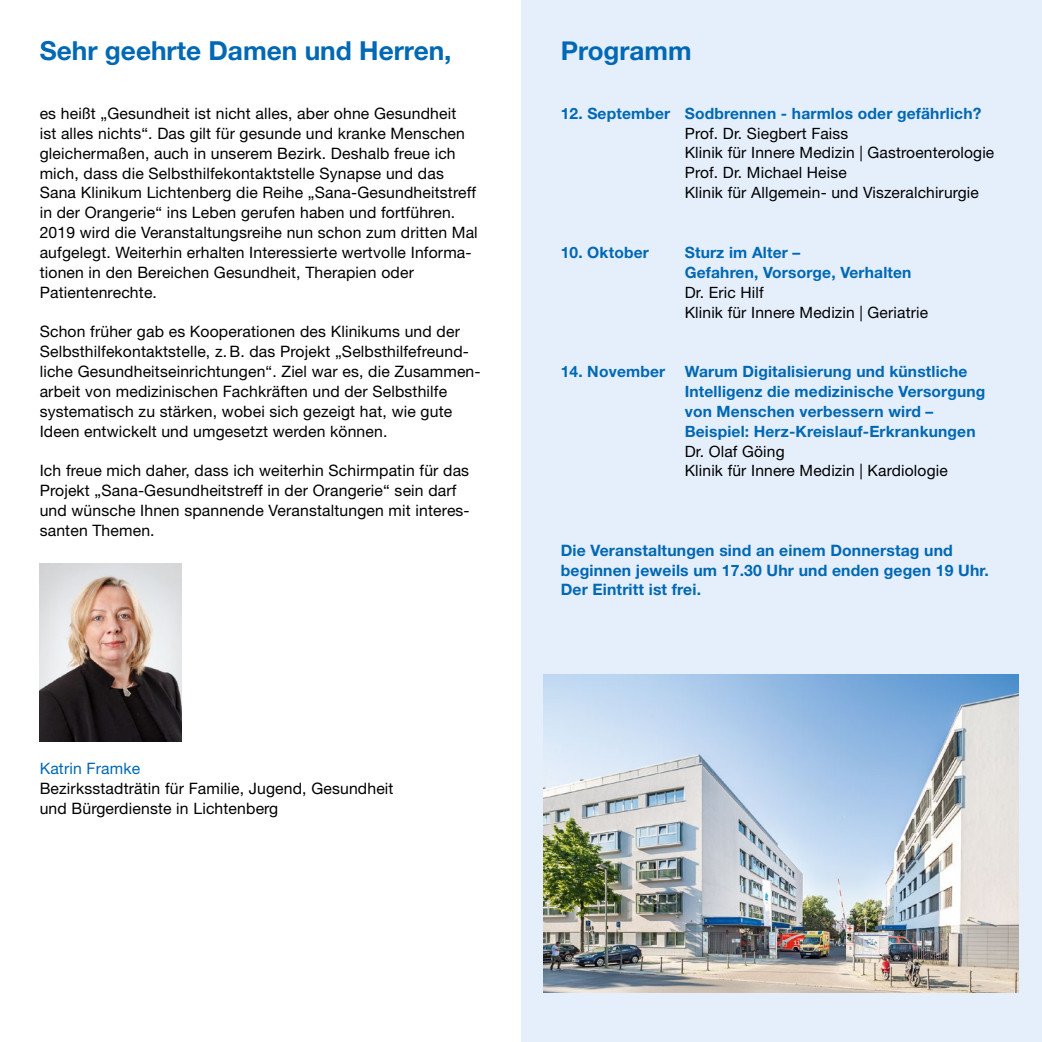
<style>
.page{position:relative;width:1042px;height:1042px;background:#fff}
.page>*{position:absolute;margin:0;border:0;box-sizing:border-box;transform-origin:0 0}
.t1{font:700 26.25px "Helvetica Neue LT Pro";color:#0068b4}
.t2{font:700 26.07px "Helvetica Neue LT Pro";color:#0068b4}
.t3{font:15.75px/19.8px "Helvetica Neue LT Pro";letter-spacing:.01em;color:#000}
.t4{font:700 15.75px/19.8px "Helvetica Neue LT Pro";letter-spacing:.01em;color:#0068b4}
.t5{font:15.75px "Helvetica Neue LT Pro";letter-spacing:.01em;color:#0068b4}
.t6{font:700 15.58px/19.8px "Helvetica Neue LT Pro";letter-spacing:.01em;color:#0068b4}
.t7{font:15.58px/19.6px "Helvetica Neue LT Pro";letter-spacing:.01em;color:#000}
</style>
<div class="page">
<div style="left:521px;top:0;width:521px;height:1042px;background:#e5effb"></div>
<img style="left:40px;top:563px;width:141px;height:179px">
<img style="left:544px;top:675px;width:474px;height:317px">
<h1 class="t1" style="left:40px;top:34px;width:413px">Sehr geehrte Damen und Herren,</h1>
<p class="t3" style="left:40px;top:103px;width:440px">es heißt „Gesundheit ist nicht alles, aber ohne Gesundheit<br>ist alles nichts“. Das gilt für gesunde und kranke Menschen gleichermaßen, auch in unserem Bezirk. Deshalb freue ich mich, dass die Selbsthilfekontaktstelle Synapse und das Sana Klinikum Lichtenberg die Reihe „Sana-Gesundheitstreff in der Orangerie“ ins Leben gerufen haben und fortführen.<br>2019 wird die Veranstaltungsreihe nun schon zum dritten Mal aufgelegt. Weiterhin erhalten Interessierte wertvolle Informa&shy;tionen in den Bereichen Gesundheit, Therapien oder Patientenrechte.</p>
<p class="t3" style="left:40px;top:321px;width:441px">Schon früher gab es Kooperationen des Klinikums und der Selbsthilfekontaktstelle, z.B. das Projekt „Selbsthilfefreund&shy;liche Gesundheitseinrichtungen“. Ziel war es, die Zusammen&shy;arbeit von medizinischen Fachkräften und der Selbsthilfe systematisch zu stärken, wobei sich gezeigt hat, wie gute Ideen entwickelt und umgesetzt werden können.</p>
<p class="t3" style="left:40px;top:460px;width:431px">Ich freue mich daher, dass ich weiterhin Schirmpatin für das Projekt „Sana-Gesundheitstreff in der Orangerie“ sein darf und wünsche Ihnen spannende Veranstaltungen mit interes&shy;santen Themen.</p>
<p class="t5" style="left:40px;top:759px;width:102px">Katrin Framke</p>
<p class="t3" style="left:40px;top:778px;width:355px">Bezirksstadträtin für Familie, Jugend, Gesundheit und Bürgerdienste in Lichtenberg</p>
<h2 class="t2" style="left:561px;top:34px;width:132px">Programm</h2>
<p class="t6" style="left:561px;top:103px;width:422px">12. September Sodbrennen - harmlos oder gefährlich?</p>
<p class="t7" style="left:685px;top:123px;width:311px">Prof. Dr. Siegbert Faiss<br>Klinik für Innere Medizin | Gastroenterologie Prof. Dr. Michael Heise<br>Klinik für Allgemein- und Viszeralchirurgie</p>
<p class="t6" style="left:561px;top:242px;width:90px">10. Oktober</p>
<p class="t6" style="left:685px;top:242px;width:228px">Sturz im Alter –<br>Gefahren, Vorsorge, Verhalten</p>
<p class="t7" style="left:685px;top:282px;width:245px">Dr. Eric Hilf<br>Klinik für Innere Medizin | Geriatrie</p>
<p class="t6" style="left:685px;top:361px;width:302px;text-indent:-124px">14. November Warum Digitalisierung und künstliche Intelligenz die medizinische Versorgung von Menschen verbessern wird – Beispiel: Herz-Kreislauf-Erkrankungen</p>
<p class="t7" style="left:685px;top:441px;width:264px">Dr. Olaf Göing<br>Klinik für Innere Medizin | Kardiologie</p>
<p class="t4" style="left:561px;top:540px;width:429px">Die Veranstaltungen sind an einem Donnerstag und beginnen jeweils um 17.30 Uhr und enden gegen 19 Uhr.<br>Der Eintritt ist frei.</p>
</div>
